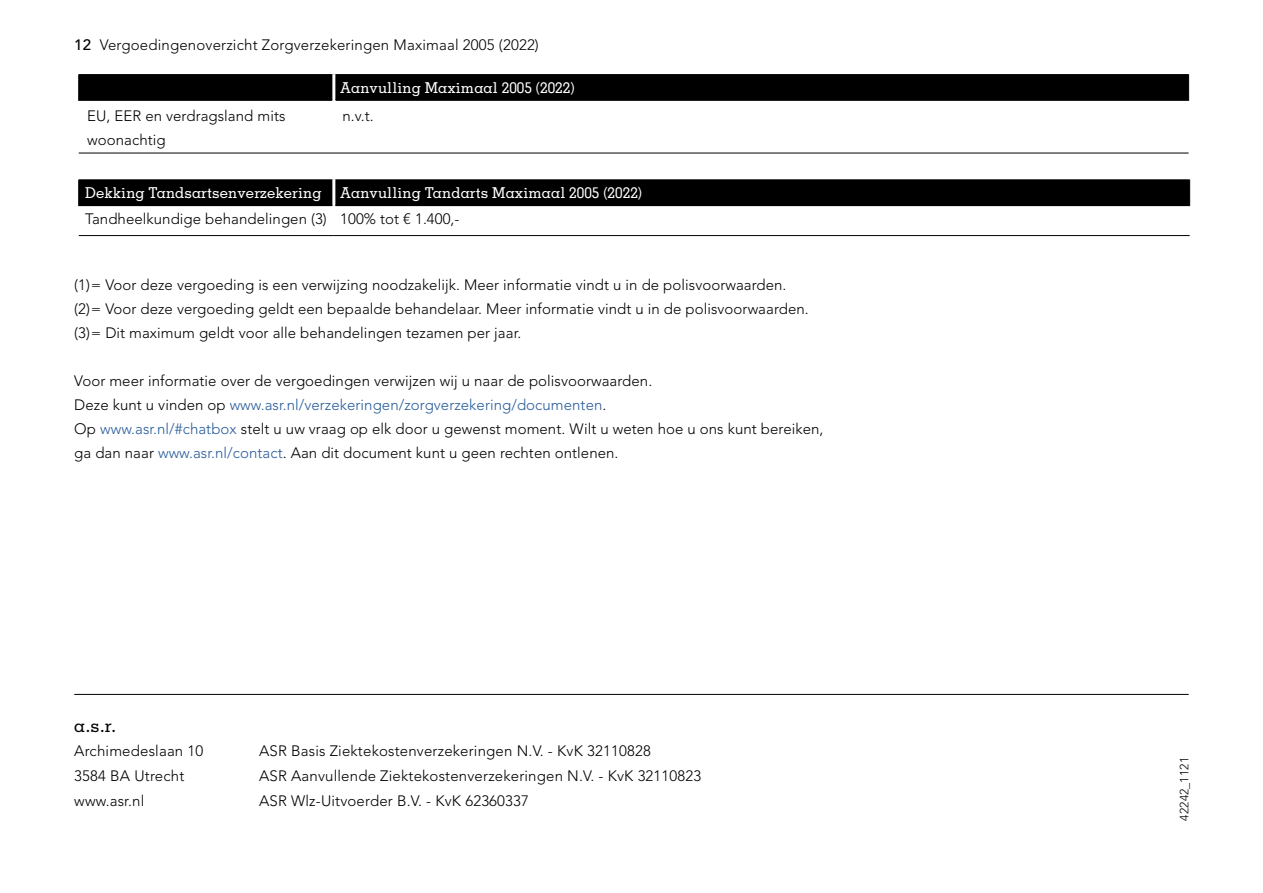
<style>
.page{position:relative;width:1263px;height:893px;background:#fff}
.page>*{position:absolute;margin:0;border:0;box-sizing:border-box;transform-origin:0 0}
.t1{font:500 18px "Memphis LT Std";color:#000}
.t2{font:300 15px/24px "Avenir LT Std";letter-spacing:.005em;color:#000}
.t3{font:500 15px "Memphis LT Std";letter-spacing:.005em;color:#fff}
.t4{font:300 12px "Avenir LT Std";letter-spacing:.01em;color:#000}
.s1{font-weight:500}
.s2{color:#275b9b}
</style>
<div class="page">
<div style="left:78px;top:74px;width:1111px;height:27px;background:#000"></div>
<hr style="left:332px;top:74px;width:3px;height:26px;background:#fff">
<hr style="left:79px;top:99px;width:253px;height:2px;background:#000">
<hr style="left:335px;top:99px;width:853px;height:2px;background:#000">
<hr style="left:332px;top:100px;width:3px;height:53px;background:#fff">
<hr style="left:79px;top:153px;width:255px;height:1px;background:#000">
<hr style="left:334px;top:153px;width:854px;height:1px;background:#000">
<div style="left:78px;top:180px;width:1112px;height:26px;background:#000"></div>
<hr style="left:332px;top:180px;width:3px;height:25px;background:#fff">
<hr style="left:332px;top:205px;width:3px;height:30px;background:#fff">
<hr style="left:79px;top:205px;width:253px;height:1px;background:#000">
<hr style="left:335px;top:205px;width:854px;height:1px;background:#000">
<hr style="left:79px;top:235px;width:255px;height:1px;background:#000">
<hr style="left:334px;top:235px;width:856px;height:1px;background:#000">
<hr style="left:74px;top:694px;width:1115px;height:1px;background:#000">
<p class="t2" style="left:74px;top:32px;width:466px"><span class="s1">12</span> Vergoedingenoverzicht Zorgverzekeringen Maximaal 2005 (2022)</p>
<p class="t3" style="left:340px;top:78px;width:236px">Aanvulling Maximaal 2005 (2022)</p>
<p class="t2" style="left:87px;top:103px;width:200px">EU, EER en verdragsland mits woonachtig</p>
<p class="t2" style="left:342px;top:103px;width:33px">n.v.t.</p>
<p class="t3" style="left:85px;top:183px;width:558px">Dekking Tandsartsenverzekering Aanvulling Tandarts Maximaal 2005 (2022)</p>
<p class="t2" style="left:85px;top:207px;width:376px">Tandheelkundige behandelingen (3) 100% tot € 1.400,-</p>
<p class="t2" style="left:74px;top:273px;width:736px">(1)= Voor deze vergoeding is een verwijzing noodzakelijk. Meer informatie vindt u in de polisvoorwaarden. (2)= Voor deze vergoeding geldt een bepaalde behandelaar. Meer informatie vindt u in de polisvoorwaarden. (3)= Dit maximum geldt voor alle behandelingen tezamen per jaar.</p>
<p class="t2" style="left:74px;top:369px;width:751px">Voor meer informatie over de vergoedingen verwijzen wij u naar de polisvoorwaarden.<br>Deze kunt u vinden op <span class="s2">www.asr.nl/verzekeringen/zorgverzekering/documenten</span>.<br>Op <span class="s2">www.asr.nl/#chatbox</span> stelt u uw vraag op elk door u gewenst moment. Wilt u weten hoe u ons kunt bereiken, ga dan naar <span class="s2">www.asr.nl/contact</span>. Aan dit document kunt u geen rechten ontlenen.</p>
<p class="t1" style="left:74px;top:714px;width:43px">a.s.r.</p>
<p class="t2" style="left:74px;top:739px;width:131px;line-height:24.8px">Archimedeslaan 10<br>3584 BA Utrecht www.asr.nl</p>
<p class="t2" style="left:259px;top:739px;width:444px;line-height:24.8px">ASR Basis Ziektekostenverzekeringen N.V. - KvK 32110828<br>ASR Aanvullende Ziektekostenverzekeringen N.V. - KvK 32110823<br>ASR Wlz-Uitvoerder B.V. - KvK 62360337</p>
<p class="t4" style="left:1177px;top:821px;width:65px;rotate:-90deg">42242_1121</p>
</div>
